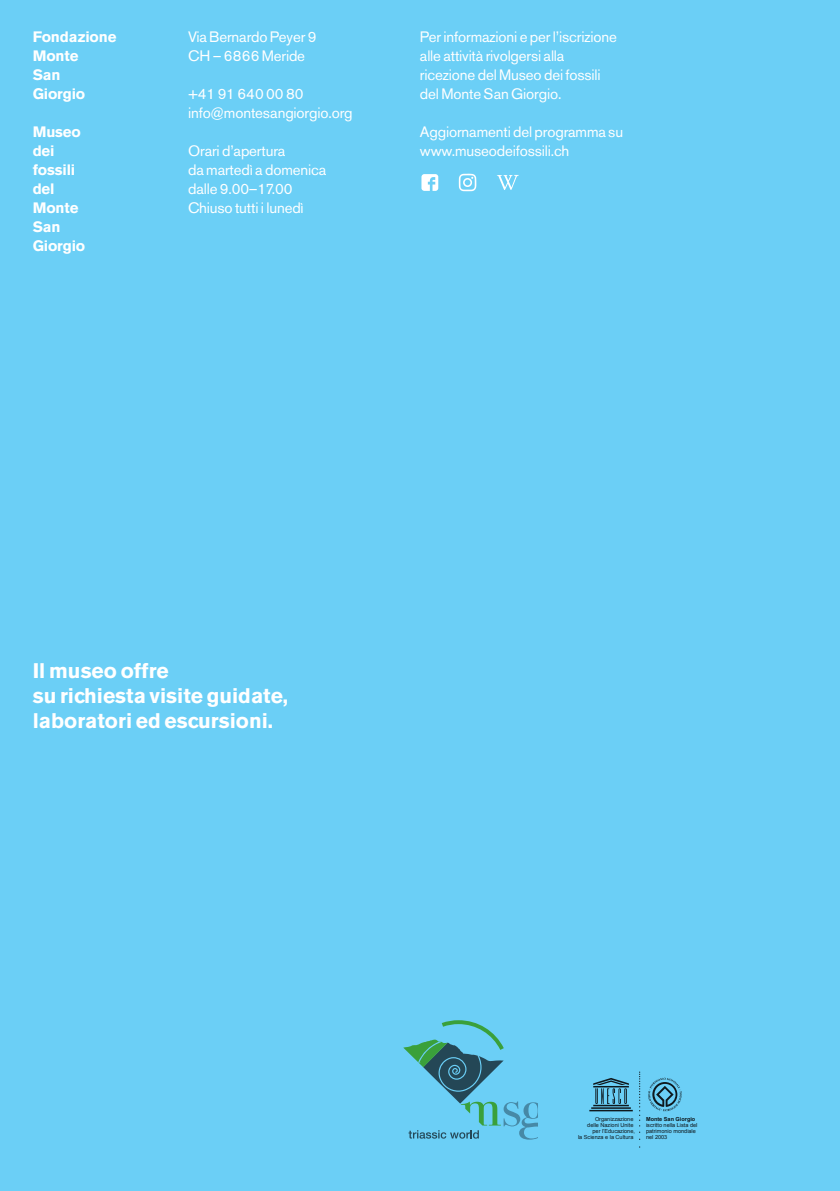
<style>
.page{position:relative;width:840px;height:1191px;background:#fff}
.page>*{position:absolute;margin:0;border:0;box-sizing:border-box;transform-origin:0 0}
.t1{font:700 21px "Akzidenz Grotesk BE";color:#fff}
.t2{font:15px "Akzidenz Grotesk BE";letter-spacing:-.01em;color:#fff}
.t3{font:700 15px "Akzidenz Grotesk BE";letter-spacing:-.01em;color:#fff}
.t4{font:5.6px/6px "Arial";color:#231f20}
.t5{font:700 5.6px "Arial";color:#231f20}
</style>
<div class="page">
<div style="left:0;top:0;width:839px;height:1191px;background:#6bcff6"></div>
<svg style="left:421px;top:174px;width:17px;height:17px"></svg>
<svg style="left:497px;top:175px;width:21px;height:15px"></svg>
<svg style="left:458px;top:174px;width:18px;height:17px"></svg>
<svg style="left:403px;top:1020px;width:134px;height:119px"></svg>
<svg style="left:639px;top:1071px;width:1px;height:61px"></svg>
<hr style="left:593px;top:1104px;width:35px;height:2px;background:#231f20">
<hr style="left:591px;top:1107px;width:39px;height:1px;background:#231f20">
<hr style="left:589px;top:1109px;width:43px;height:2px;background:#231f20">
<svg style="left:593px;top:1078px;width:35px;height:26px"></svg>
<svg style="left:648px;top:1077px;width:33px;height:34px"></svg>
<p class="t3" style="left:33px;top:28px;width:85px">Fondazione</p>
<p class="t3" style="left:33px;top:47px;width:47px">Monte</p>
<p class="t3" style="left:33px;top:66px;width:29px">San</p>
<p class="t3" style="left:33px;top:85px;width:54px">Giorgio</p>
<p class="t3" style="left:33px;top:123px;width:50px">Museo</p>
<p class="t3" style="left:33px;top:142px;width:23px">dei</p>
<p class="t3" style="left:33px;top:161px;width:44px">fossili</p>
<p class="t3" style="left:33px;top:180px;width:23px">del</p>
<p class="t3" style="left:33px;top:199px;width:47px">Monte</p>
<p class="t3" style="left:33px;top:218px;width:29px">San</p>
<p class="t3" style="left:33px;top:237px;width:54px">Giorgio</p>
<p class="t2" style="left:188px;top:28px;width:130px">Via Bernardo Peyer 9</p>
<p class="t2" style="left:188px;top:47px;width:118px">CH – 6866 Meride</p>
<p class="t2" style="left:188px;top:85px;width:117px">+41 91 640 00 80</p>
<p class="t2" style="left:188px;top:104px;width:166px">info@montesangiorgio.org</p>
<p class="t2" style="left:188px;top:142px;width:99px">Orari d’apertura</p>
<p class="t2" style="left:188px;top:161px;width:140px">da martedì a domenica</p>
<p class="t2" style="left:188px;top:180px;width:106px">dalle 9.00–17.00</p>
<p class="t2" style="left:188px;top:199px;width:117px">Chiuso tutti i lunedì</p>
<p class="t2" style="left:420px;top:28px;width:198px">Per informazioni e per l’iscrizione</p>
<p class="t2" style="left:420px;top:47px;width:146px">alle attività rivolgersi alla</p>
<p class="t2" style="left:420px;top:66px;width:182px">ricezione del Museo dei fossili</p>
<p class="t2" style="left:420px;top:85px;width:143px">del Monte San Giorgio.</p>
<p class="t2" style="left:420px;top:123px;width:204px">Aggiornamenti del programma su</p>
<p class="t2" style="left:420px;top:142px;width:151px">www.museodeifossili.ch</p>
<p class="t1" style="left:33px;top:658px;width:138px">Il museo offre</p>
<p class="t1" style="left:33px;top:683px;width:257px">su richiesta visite guidate,</p>
<p class="t1" style="left:33px;top:708px;width:242px">laboratori ed escursioni.</p>
<p class="t4" style="left:577px;top:1116px;width:58px;text-align:right">Organizzazione<br>delle Nazioni Unite<br>per l’Educazione,<br>la Scienza e la Cultura</p>
<p class="t5" style="left:645px;top:1115px;width:51px">Monte San Giorgio</p>
<p class="t4" style="left:645px;top:1122px;width:53px">iscritto nella Lista del patrimonio mondiale nel 2003</p>
</div>
